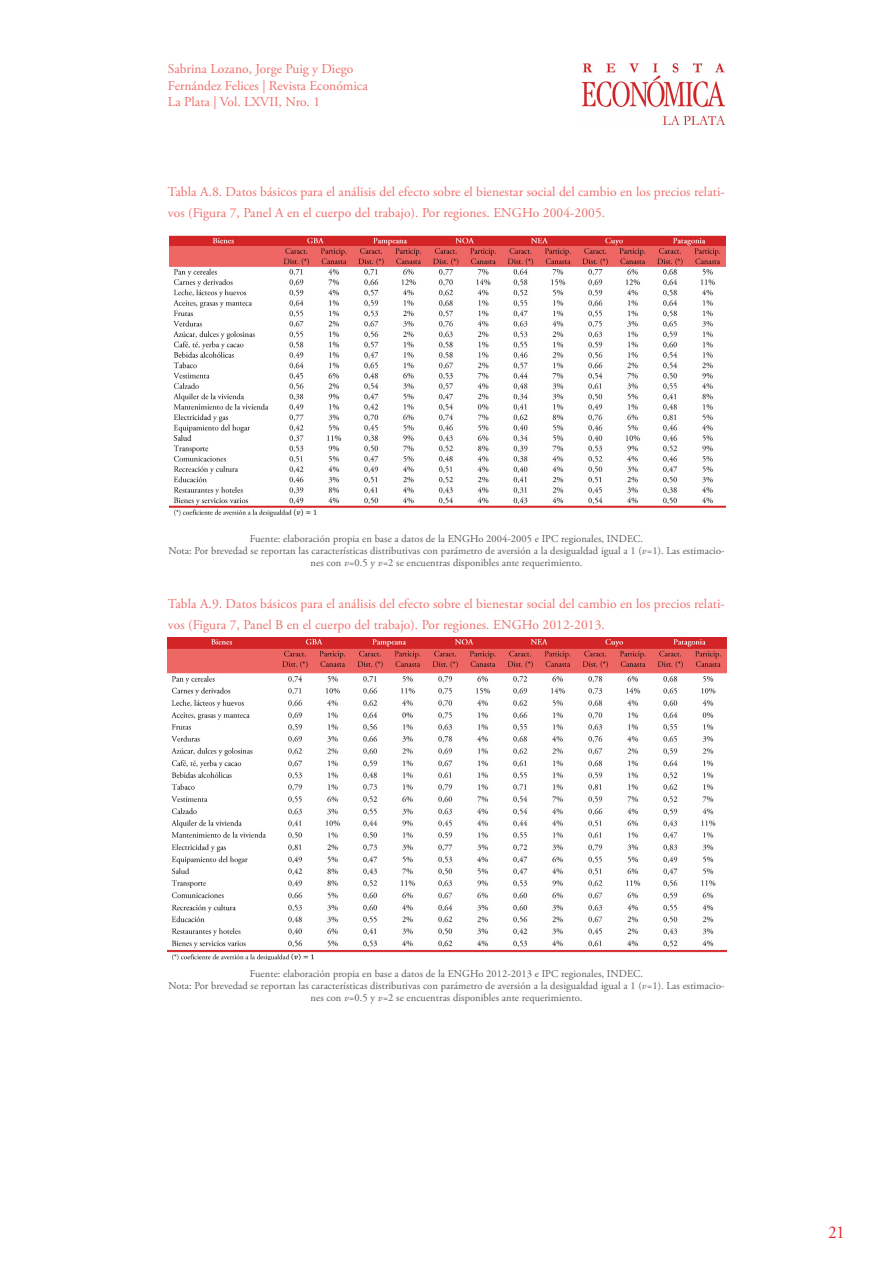
<style>
.page{position:relative;width:893px;height:1263px;background:#fff}
.page>*{position:absolute;margin:0;border:0;box-sizing:border-box;transform-origin:0 0}
.t1{font:18px "Adobe Garamond Pro";color:#e71c23;scale:.9 1}
.t2{font:13.5px/16.5px "Adobe Garamond Pro";letter-spacing:.005em;color:#ef6f6b}
.t3{font:10.5px/12px "Adobe Garamond Pro";letter-spacing:.005em;color:#58595b;text-align:center}
.s1{font-style:italic}
</style>
<div class="page">
<img style="left:582px;top:63px;width:143px;height:61px">
<img style="left:169px;top:235px;width:556px;height:282px">
<img style="left:168px;top:638px;width:559px;height:321px">
<p class="t2" style="left:168px;top:61px;width:201px">Sabrina Lozano, Jorge Puig y Diego<br>Fernández Felices | Revista Económica<br>La Plata | Vol. LXVII, Nro. 1</p>
<p class="t2" style="left:168px;top:182px;width:558px;line-height:21px">Tabla A.8. Datos básicos para el análisis del efecto sobre el bienestar social del cambio en los precios relati&shy;vos (Figura 7, Panel A en el cuerpo del trabajo). Por regiones. ENGHo 2004-2005.</p>
<p class="t3" style="left:168px;top:532px;width:558px">Fuente: elaboración propia en base a datos de la ENGHo 2004-2005 e IPC regionales, INDEC.<br>Nota: Por brevedad se reportan las características distributivas con parámetro de aversión a la desigualdad igual a 1 (<span class="s1">v=</span>1). Las estimacio&shy;nes con <span class="s1">v=</span>0.5 y <span class="s1">v=</span>2 se encuentras disponibles ante requerimiento.</p>
<p class="t2" style="left:168px;top:593px;width:558px;line-height:21px">Tabla A.9. Datos básicos para el análisis del efecto sobre el bienestar social del cambio en los precios relati&shy;vos (Figura 7, Panel B en el cuerpo del trabajo). Por regiones. ENGHo 2012-2013.</p>
<p class="t3" style="left:168px;top:967px;width:558px">Fuente: elaboración propia en base a datos de la ENGHo 2012-2013 e IPC regionales, INDEC.<br>Nota: Por brevedad se reportan las características distributivas con parámetro de aversión a la desigualdad igual a 1 (<span class="s1">v=</span>1). Las estimacio&shy;nes con <span class="s1">v=</span>0.5 y <span class="s1">v=</span>2 se encuentras disponibles ante requerimiento.</p>
<h1 class="t1" style="left:828px;top:1222px;width:19px">21</h1>
</div>
